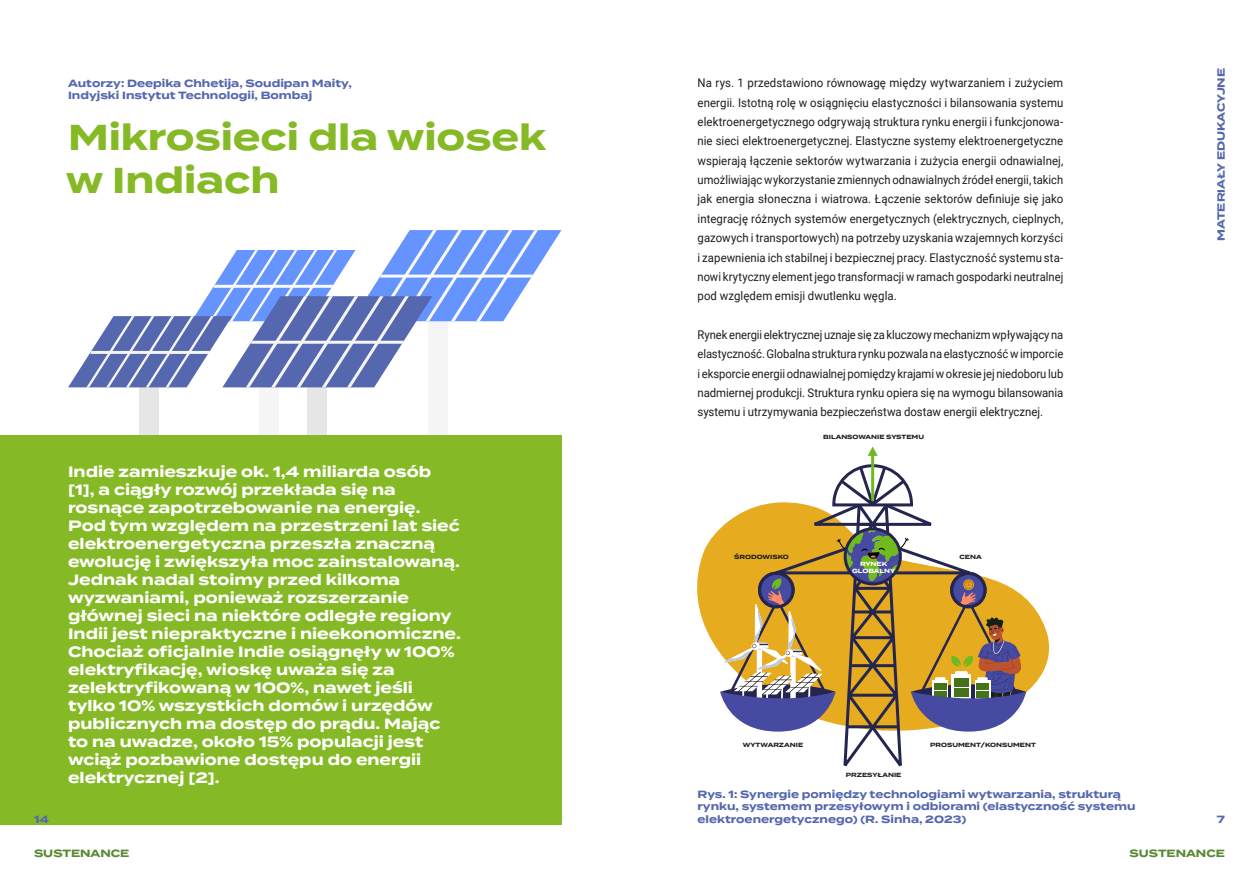
<style>
.page{position:relative;width:1259px;height:893px;background:#fff}
.page>*{position:absolute;margin:0;border:0;box-sizing:border-box;transform-origin:0 0}
.t1{font:700 36px/43.2px "Termina";color:#85ba26}
.t2{font:700 15px/18px "Termina";color:#fff}
.t3{font:12px/19.4px "Roboto";color:#1d1d1b;text-align:justify;scale:.95 1}
.t4{font:12px/19.4px "Roboto";color:#1d1d1b;text-align:justify;scale:.93 1}
.t5{font:700 10.5px/12.6px "Termina";color:#5567ae}
.t6{font:700 10.5px "Termina";color:#598930}
.t7{font:700 6px "Termina";color:#1d1d1b}
.t8{font:700 6px/7.2px "Termina";color:#fff;text-align:center}
.t9{font:5.55px "Termina";color:#ba701a}
</style>
<div class="page">
<svg style="left:697px;top:529px;width:353px;height:164px"></svg>
<hr style="left:871px;top:452px;width:3px;height:48px;background:#70ba1f">
<svg style="left:867px;top:446px;width:11px;height:10px"></svg>
<svg style="left:720px;top:463px;width:306px;height:304px"></svg>
<svg style="left:963px;top:579px;width:11px;height:11px"></svg>
<div style="left:964px;top:580px;width:9px;height:9px;border:1px solid #ba701a;border-radius:50%"></div>
<div style="left:259px;top:278px;width:20px;height:169px;background:#f5f5f5"></div>
<div style="left:428px;top:278px;width:19px;height:170px;background:#f5f5f5"></div>
<div style="left:139px;top:321px;width:20px;height:126px;background:#e6e6e6"></div>
<div style="left:308px;top:322px;width:19px;height:126px;background:#e6e6e6"></div>
<svg style="left:68px;top:230px;width:493px;height:157px"></svg>
<div style="left:0;top:436px;width:561px;height:389px;background:#85ba26"></div>
<p class="t5" style="left:68px;top:77px;width:285px">Autorzy: Deepika Chhetija, Soudipan Maity,<br>Indyjski Instytut Technologii, Bombaj</p>
<p class="t1" style="left:66px;top:117px;width:481px">Mikrosieci dla wiosek w Indiach</p>
<p class="t2" style="left:68px;top:463px;width:394px">Indie zamieszkuje ok. 1,4 miliarda osób [1], a ciągły rozwój przekłada się na rosnące zapotrzebowanie na energię.<br>Pod tym względem na przestrzeni lat sieć elektroenergetyczna przeszła znaczną ewolucję i zwiększyła moc zainstalowaną.<br>Jednak nadal stoimy przed kilkoma wyzwaniami, ponieważ rozszerzanie głównej sieci na niektóre odległe regiony Indii jest niepraktyczne i nieekonomiczne.<br>Chociaż oficjalnie Indie osiągnęły w 100% elektryfikację, wioskę uważa się za zelektryfikowaną w 100%, nawet jeśli tylko 10% wszystkich domów i urzędów publicznych ma dostęp do prądu. Mając to na uwadze, około 15% populacji jest wciąż pozbawione dostępu do energii elektrycznej [2].</p>
<p class="t5" style="left:34px;top:813px;width:16px">14</p>
<p class="t6" style="left:34px;top:845px;width:97px">SUSTENANCE</p>
<p class="t3" style="left:697px;top:73px;width:386px">Na rys. 1 przedstawiono równowagę między wytwarzaniem i zużyciem energii. Istotną rolę w osiągnięciu elastyczności i bilansowania systemu elektroenergetycznego odgrywają struktura rynku energii i funkcjonowa&shy;nie sieci elektroenergetycznej. Elastyczne systemy elektroenergetyczne wspierają łączenie sektorów wytwarzania i zużycia energii odnawialnej, umożliwiając wykorzystanie zmiennych odnawialnych źródeł energii, takich jak energia słoneczna i wiatrowa. Łączenie sektorów definiuje się jako integrację różnych systemów energetycznych (elektrycznych, cieplnych, gazowych i transportowych) na potrzeby uzyskania wzajemnych korzyści i zapewnienia ich stabilnej i bezpiecznej pracy. Elastyczność systemu sta&shy;nowi krytyczny element jego transformacji w ramach gospodarki neutralnej pod względem emisji dwutlenku węgla.</p>
<p class="t4" style="left:697px;top:324px;width:395px">Rynek energii elektrycznej uznaje się za kluczowy mechanizm wpływający na elastyczność. Globalna struktura rynku pozwala na elastyczność w imporcie i eksporcie energii odnawialnej pomiędzy krajami w okresie jej niedoboru lub nadmiernej produkcji. Struktura rynku opiera się na wymogu bilansowania systemu i utrzymywania bezpieczeństwa dostaw energii elektrycznej.</p>
<p class="t7" style="left:823px;top:433px;width:102px">BILANSOWANIE SYSTEMU</p>
<p class="t7" style="left:734px;top:552px;width:56px">ŚRODOWISKO</p>
<p class="t8" style="left:852px;top:560px;width:45px">RYNEK<br>GLOBALNY</p>
<p class="t7" style="left:959px;top:552px;width:24px">CENA</p>
<p class="t9" style="left:966px;top:580px;width:6px">$</p>
<p class="t7" style="left:743px;top:741px;width:62px">WYTWARZANIE</p>
<p class="t7" style="left:845px;top:771px;width:57px">PRZESYŁANIE</p>
<p class="t7" style="left:930px;top:741px;width:107px">PROSUMENT/KONSUMENT</p>
<p class="t5" style="left:1215px;top:241px;width:174px;rotate:-90deg">MATERIAŁY EDUKACYJNE</p>
<p class="t5" style="left:697px;top:788px;width:439px">Rys. 1: Synergie pomiędzy technologiami wytwarzania, strukturą rynku, systemem przesyłowym i odbiorami (elastyczność systemu elektroenergetycznego) (R. Sinha, 2023)</p>
<p class="t6" style="left:1129px;top:845px;width:97px">SUSTENANCE</p>
<p class="t5" style="left:1216px;top:813px;width:10px">7</p>
</div>
